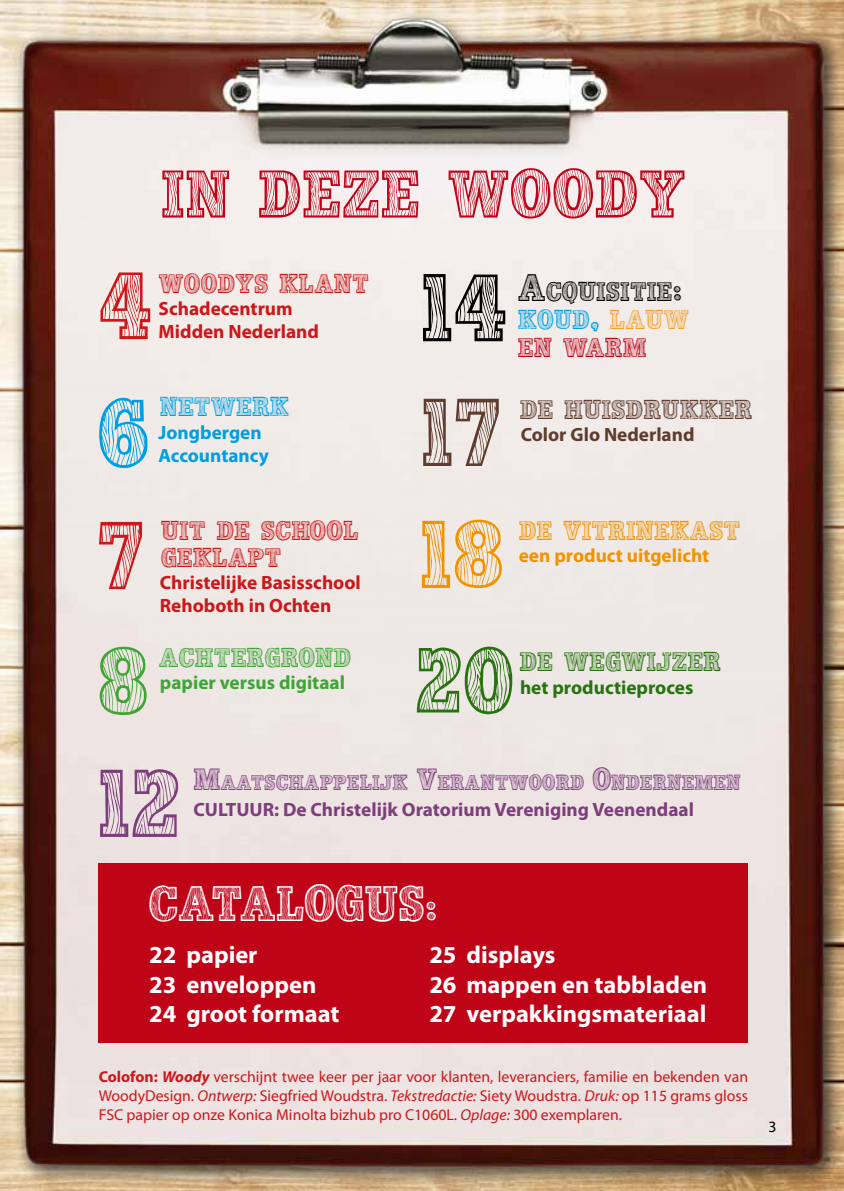
<style>
.page{position:relative;width:844px;height:1191px;background:#fff}
.page>*{position:absolute;margin:0;border:0;box-sizing:border-box;transform-origin:0 0}
.t1{font:87.5px "Wood Look";color:#c00418}
.t2{font:87.5px "Wood Look";color:#cd171a}
.t3{font:87.5px "Wood Look";color:#7d3e7b}
.t4{font:87.5px "Wood Look";color:#5f3c2e}
.t5{font:87.5px "Wood Look";color:#000}
.t6{font:87.5px "Wood Look";color:#f39200}
.t7{font:87.5px "Wood Look";color:#009fe3}
.t8{font:87.5px "Wood Look";color:#3fa535}
.t9{font:84px "Wood Look";color:#28730f}
.t10{font:45.5px "Wood Look";color:#fff}
.t11{font:35px/26.2px "Wood Look";color:#cd171a}
.t12{font:35px/28px "Wood Look";color:#000}
.t13{font:35px "Wood Look";color:#5f3c2e}
.t14{font:35px "Wood Look";color:#f39200}
.t15{font:35px "Wood Look";color:#3fa535}
.t16{font:35px "Wood Look";color:#28730f}
.t17{font:35px "Wood Look";color:#009fe3}
.t18{font:28px "Wood Look";color:#7d3e7b}
.t19{font:700 24.5px/29.4px "Myriad Pro";color:#fff}
.t20{font:700 19.25px/23.1px "Myriad Pro";color:#cd171a}
.t21{font:700 19.25px "Myriad Pro";color:#7d3e7b}
.t22{font:700 19.25px/23.1px "Myriad Pro";color:#009fe3}
.t23{font:700 19.25px "Myriad Pro";color:#3fa535}
.t24{font:700 19.25px "Myriad Pro";color:#f39200}
.t25{font:700 19.25px "Myriad Pro";color:#28730f}
.t26{font:700 19.25px "Myriad Pro";color:#5f3c2e}
.t27{font:15.75px/18.9px "Myriad Pro";color:#cd171a;text-align:justify}
.t28{font:15.75px "Myriad Pro";color:#000}
.s1{color:#009fe3}
.s2{color:#f6a02d}
.s3{color:#c00418}
.s4{font-weight:700}
.s5{font-weight:700;font-style:italic}
.s6{font-style:italic}
</style>
<div class="page">
<img style="left:0;top:0;width:843px;height:1191px">
<div style="left:99px;top:863px;width:648px;height:180px;background:#c00418"></div>
<h1 class="t1" style="left:161px;top:137px;width:527px">in deze woody</h1>
<h1 class="t2" style="left:98px;top:259px;width:55px">4</h1>
<h3 class="t11" style="left:158px;top:267px;width:212px">woodys klant</h3>
<p class="t20" style="left:158px;top:296px;width:162px">Schadecentrum<br>Midden Nederland</p>
<h1 class="t7" style="left:97px;top:385px;width:54px">6</h1>
<h3 class="t17" style="left:160px;top:384px;width:131px">netwerk</h3>
<p class="t22" style="left:158px;top:420px;width:112px">Jongbergen<br>Accountancy</p>
<h1 class="t2" style="left:97px;top:508px;width:49px">7</h1>
<h3 class="t11" style="left:161px;top:513px;width:199px">uit de school geklapt</h3>
<p class="t20" style="left:160px;top:570px;width:202px">Christelijke Basisschool<br>Rehoboth in Ochten</p>
<h1 class="t8" style="left:97px;top:634px;width:54px">8</h1>
<h3 class="t15" style="left:159px;top:635px;width:194px">achtergrond</h3>
<p class="t23" style="left:160px;top:669px;width:187px">papier versus digitaal</p>
<h1 class="t5" style="left:421px;top:261px;width:88px">14</h1>
<h3 class="t12" style="left:517px;top:273px;width:173px">Acquisitie: <span class="s1">koud,</span> <span class="s2">lauw </span><span class="s3">en warm</span></h3>
<h1 class="t4" style="left:421px;top:385px;width:81px">17</h1>
<h3 class="t13" style="left:519px;top:387px;width:234px">de huisdrukker</h3>
<p class="t26" style="left:520px;top:422px;width:175px">Color Glo Nederland</p>
<h1 class="t6" style="left:419px;top:507px;width:86px">18</h1>
<h3 class="t14" style="left:518px;top:507px;width:223px">de vitrinekast</h3>
<p class="t24" style="left:518px;top:542px;width:192px">een product uitgelicht</p>
<h2 class="t9" style="left:414px;top:635px;width:101px">20</h2>
<h3 class="t16" style="left:519px;top:638px;width:203px">de wegwijzer</h3>
<p class="t25" style="left:520px;top:674px;width:175px">het productieproces</p>
<h1 class="t3" style="left:98px;top:756px;width:84px">12</h1>
<h3 class="t18" style="left:193px;top:764px;width:548px">Maatschappelijk Verantwoord Ondernemen</h3>
<p class="t21" style="left:193px;top:797px;width:502px">CULTUUR: De Christelijk Oratorium Vereniging Veenendaal</p>
<h3 class="t10" style="left:148px;top:878px;width:291px">catalogus:</h3>
<h3 class="t19" style="left:149px;top:939px;width:192px">22 papier<br>23 enveloppen<br>24 groot formaat</h3>
<h3 class="t19" style="left:429px;top:939px;width:279px">25 displays<br>26 mappen en tabbladen<br>27 verpakkingsmateriaal</h3>
<p class="t27" style="left:99px;top:1067px;width:650px"><span class="s4">Colofon:</span> <span class="s5">Woody</span> verschijnt twee keer per jaar voor klanten, leveranciers, familie en bekenden van WoodyDesign. <span class="s6">Ontwerp:</span> Siegfried Woudstra. <span class="s6">Tekstredactie:</span> Siety Woudstra. <span class="s6">Druk:</span> op 115 grams gloss FSC papier op onze Konica Minolta bizhub pro C1060L. <span class="s6">Oplage:</span> 300 exemplaren.</p>
<p class="t28" style="left:768px;top:1116px;width:10px">3</p>
</div>
